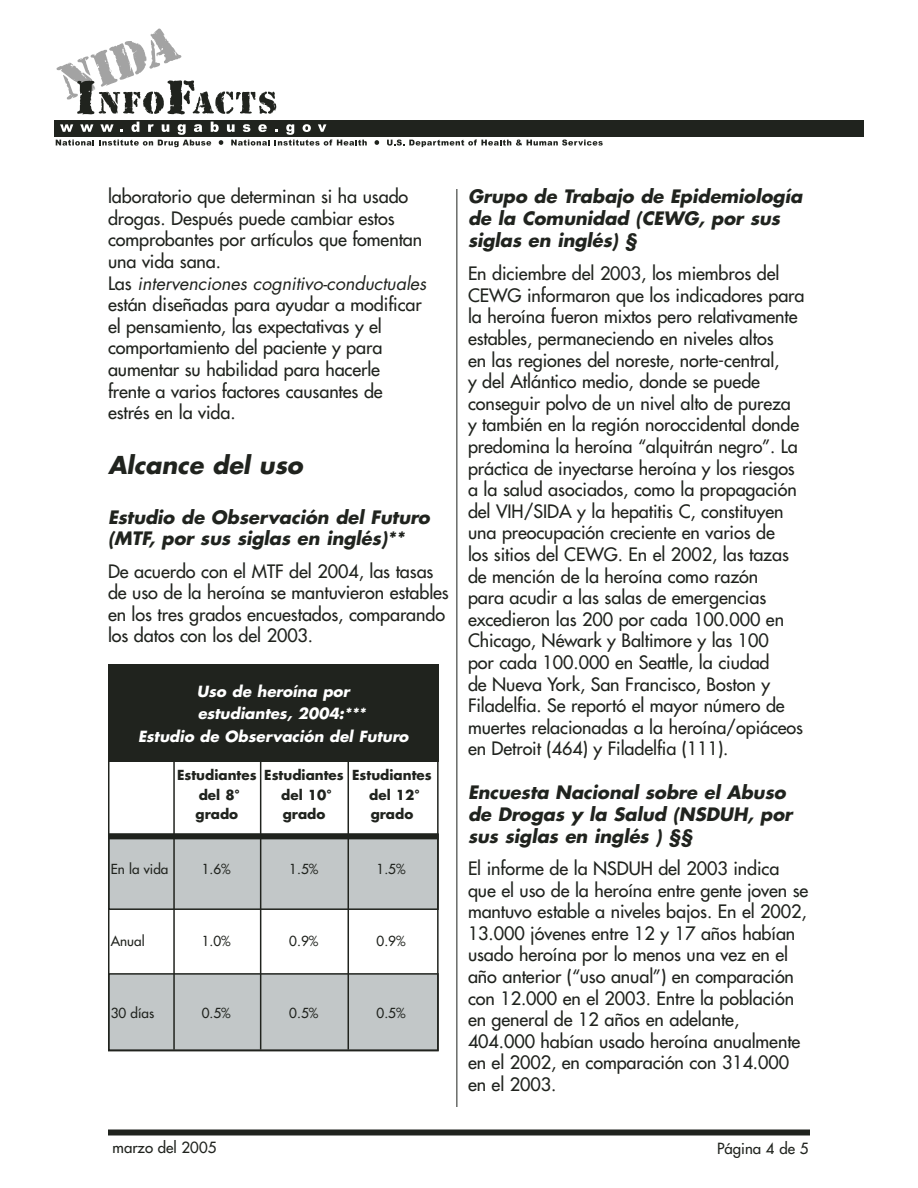
<style>
.page{position:relative;width:918px;height:1188px;background:#fff}
.page>*{position:absolute;margin:0;border:0;box-sizing:border-box;transform-origin:0 0}
.t1{font:italic 700 24px "Futura";letter-spacing:-.005em;color:#20231e}
.t2{font:18px/21.6px "Futura";letter-spacing:-.005em;color:#20231e}
.t3{font:italic 700 18px/21.6px "Futura";letter-spacing:-.005em;color:#20231e}
.t4{font:italic 700 15px "Futura";color:#fff}
.t5{font:15px "Futura";color:#20231e}
.t6{font:700 13.5px/19.5px "Futura";color:#20231e;text-align:center}
.t7{font:13.5px "Futura";color:#20231e}
.s1{font-style:italic}
</style>
<div class="page">
<div style="left:108px;top:1130px;width:702px;height:6px;background:#20231e"></div>
<div style="left:54px;top:120px;width:810px;height:17px;background:#20231e"></div>
<svg style="left:56px;top:122px;width:311px;height:25px"></svg>
<svg style="left:375px;top:140px;width:4px;height:5px"></svg>
<svg style="left:387px;top:140px;width:216px;height:7px"></svg>
<svg style="left:57px;top:28px;width:219px;height:86px"></svg>
<hr style="left:456px;top:189px;width:1px;height:918px;background:#20231e">
<div style="left:109px;top:974px;width:329px;height:77px;background:#c2c7c8"></div>
<div style="left:108px;top:973px;width:331px;height:78px;border:2px solid #20231e"></div>
<div style="left:109px;top:834px;width:329px;height:75px;background:#c2c7c8"></div>
<div style="left:108px;top:834px;width:331px;height:76px;border:2px solid #20231e"></div>
<div style="left:108px;top:664px;width:331px;height:98px;background:#20231e"></div>
<hr style="left:173px;top:754px;width:2px;height:296px;background:#20231e">
<hr style="left:260px;top:754px;width:1px;height:296px;background:#20231e">
<hr style="left:348px;top:743px;width:1px;height:307px;background:#20231e">
<div style="left:108px;top:833px;width:331px;height:6px;background:#20231e"></div>
<div style="left:108px;top:755px;width:331px;height:296px;border:2px solid #20231e"></div>
<p class="t2" style="left:108px;top:187px;width:320px">laboratorio que determinan si ha usado drogas. Después puede cambiar estos comprobantes por artículos que fomentan una vida sana.<br>Las <span class="s1">intervenciones cognitivo-conductuales </span>están diseñadas para ayudar a modificar el pensamiento, las expectativas y el comportamiento del paciente y para aumentar su habilidad para hacerle frente a varios factores causantes de estrés en la vida.</p>
<h1 class="t1" style="left:108px;top:454px;width:196px">Alcance del uso</h1>
<p class="t3" style="left:108px;top:508px;width:323px">Estudio de Observación del Futuro (MTF, por sus siglas en inglés)**</p>
<p class="t2" style="left:108px;top:561px;width:342px">De acuerdo con el MTF del 2004, las tasas de uso de la heroína se mantuvieron estables en los tres grados encuestados, comparando los datos con los del 2003.</p>
<p class="t4" style="left:197px;top:684px;width:154px">Uso de heroína por</p>
<p class="t4" style="left:198px;top:707px;width:170px">estudiantes, 2004:***</p>
<p class="t4" style="left:138px;top:729px;width:272px">Estudio de Observación del Futuro</p>
<p class="t6" style="left:177px;top:766px;width:81px">Estudiantes del 8° grado</p>
<p class="t6" style="left:264px;top:766px;width:81px">Estudiantes del 10° grado</p>
<p class="t6" style="left:352px;top:766px;width:81px">Estudiantes del 12° grado</p>
<p class="t7" style="left:111px;top:863px;width:59px">En la vida</p>
<p class="t7" style="left:202px;top:863px;width:31px">1.6%</p>
<p class="t7" style="left:289px;top:863px;width:31px">1.5%</p>
<p class="t7" style="left:377px;top:863px;width:31px">1.5%</p>
<p class="t7" style="left:111px;top:935px;width:35px">Anual</p>
<p class="t7" style="left:202px;top:935px;width:31px">1.0%</p>
<p class="t7" style="left:289px;top:935px;width:31px">0.9%</p>
<p class="t7" style="left:377px;top:935px;width:31px">0.9%</p>
<p class="t7" style="left:111px;top:1007px;width:45px">30 días</p>
<p class="t7" style="left:202px;top:1007px;width:31px">0.5%</p>
<p class="t7" style="left:289px;top:1007px;width:31px">0.5%</p>
<p class="t7" style="left:377px;top:1007px;width:31px">0.5%</p>
<p class="t3" style="left:468px;top:187px;width:336px">Grupo de Trabajo de Epidemiología de la Comunidad (CEWG, por sus siglas en inglés) §</p>
<p class="t2" style="left:468px;top:264px;width:338px">En diciembre del 2003, los miembros del CEWG informaron que los indicadores para la heroína fueron mixtos pero relativamente estables, permaneciendo en niveles altos<br>en las regiones del noreste, norte-central,<br>y del Atlántico medio, donde se puede conseguir polvo de un nivel alto de pureza<br>y también en la región noroccidental donde predomina la heroína “alquitrán negro”. La práctica de inyectarse heroína y los riesgos a la salud asociados, como la propagación del VIH/SIDA y la hepatitis C, constituyen una preocupación creciente en varios de<br>los sitios del CEWG. En el 2002, las tazas de mención de la heroína como razón<br>para acudir a las salas de emergencias excedieron las 200 por cada 100.000 en Chicago, Néwark y Baltimore y las 100<br>por cada 100.000 en Seattle, la ciudad<br>de Nueva York, San Francisco, Boston y Filadelfia. Se reportó el mayor número de muertes relacionadas a la heroína/opiáceos en Detroit (464) y Filadelfia (111).</p>
<p class="t3" style="left:468px;top:784px;width:326px">Encuesta Nacional sobre el Abuso de Drogas y la Salud (NSDUH, por sus siglas en inglés ) §§</p>
<p class="t2" style="left:468px;top:859px;width:342px">El informe de la NSDUH del 2003 indica que el uso de la heroína entre gente joven se mantuvo estable a niveles bajos. En el 2002, 13.000 jóvenes entre 12 y 17 años habían usado heroína por lo menos una vez en el año anterior (“uso anual”) en comparación con 12.000 en el 2003. Entre la población en general de 12 años en adelante, 404.000 habían usado heroína anualmente en el 2002, en comparación con 314.000 en el 2003.</p>
<p class="t5" style="left:112px;top:1140px;width:105px">marzo del 2005</p>
<p class="t5" style="left:717px;top:1141px;width:93px">Página 4 de 5</p>
</div>
